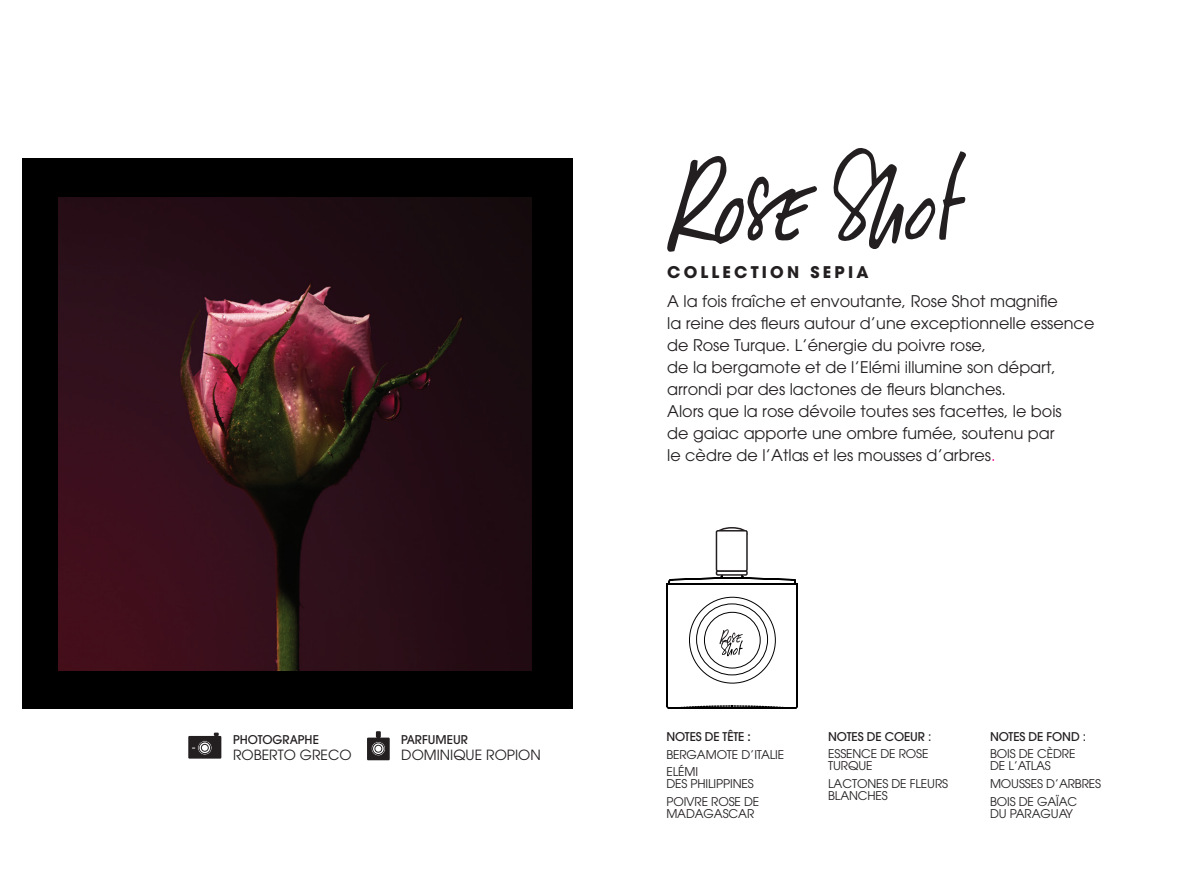
<style>
.page{position:relative;width:1191px;height:879px;background:#fff}
.page>*{position:absolute;margin:0;border:0;box-sizing:border-box;transform-origin:0 0}
.t1{font:16px/22px "Avant Garde";color:#231f20}
.t2{font:700 16px "Avant Garde";letter-spacing:.2em;color:#231f20}
.t3{font:14px "Avant Garde";color:#231f20}
.t4{font:12px/17.6px "Avant Garde";letter-spacing:-.01em;color:#231f20}
.t5{font:500 12px "Avant Garde";letter-spacing:-.01em;color:#231f20}
.s1{color:#ed028c}
.s2{font-weight:500}
.s3{font-weight:600}
</style>
<div class="page">
<svg style="left:833px;top:148px;width:133px;height:101px"></svg>
<svg style="left:667px;top:156px;width:150px;height:96px"></svg>
<div style="left:23px;top:159px;width:550px;height:550px;background:#000001"></div>
<img style="left:58px;top:197px;width:474px;height:473px">
<div style="left:716px;top:527px;width:31px;height:13px;border:2px solid #231f20;border-radius:50%"></div>
<div style="left:716px;top:531px;width:31px;height:40px;background:#fff"></div>
<div style="left:715px;top:530px;width:32px;height:42px;border:2px solid #231f20"></div>
<svg style="left:666px;top:562px;width:132px;height:147px"></svg>
<svg style="left:188px;top:732px;width:33px;height:26px"></svg>
<svg style="left:367px;top:731px;width:23px;height:29px"></svg>
<div style="left:371px;top:741px;width:15px;height:15px;border:1px solid #231f20;border-radius:50%"></div>
<svg style="left:372px;top:743px;width:12px;height:11px"></svg>
<div style="left:372px;top:742px;width:12px;height:13px;border:1px solid #231f20;border-radius:50%"></div>
<div style="left:375px;top:745px;width:7px;height:7px;background:#fff;border-radius:50%"></div>
<div style="left:374px;top:745px;width:8px;height:7px;border:1px solid #231f20;border-radius:50%"></div>
<p class="t5" style="left:233px;top:732px;width:87px">PHOTOGRAPHE</p>
<p class="t3" style="left:233px;top:746px;width:120px">ROBERTO GRECO</p>
<p class="t5" style="left:401px;top:732px;width:68px">PARFUMEUR</p>
<p class="t3" style="left:401px;top:746px;width:141px">DOMINIQUE ROPION</p>
<p class="t2" style="left:667px;top:261px;width:203px">COLLECTION SEPIA</p>
<p class="t1" style="left:667px;top:290px;width:429px">A la fois fraîche et envoutante, Rose Shot magnifie<br>la reine des fleurs autour d’une exceptionnelle essence de Rose Turque. L’énergie du poivre rose,<br>de la bergamote et de l’Elémi illumine son départ, arrondi par des lactones de fleurs blanches.<br>Alors que la rose dévoile toutes ses facettes, le bois<br>de gaiac apporte une ombre fumée, soutenu par<br>le cèdre de l’Atlas et les mousses d’arbres<span class="s1">.</span></p>
<p class="t4" style="left:666px;top:727px;width:119px"><span class="s2">NOTES DE TÊTE</span> <span class="s3">:<br></span>BERGAMOTE D’ITALIE<br>ELÉMI</p>
<p class="t4" style="left:666px;top:775px;width:94px">DES PHILIPPINES<br>POIVRE ROSE DE</p>
<p class="t4" style="left:666px;top:804px;width:89px">MADAGASCAR</p>
<p class="t5" style="left:828px;top:729px;width:105px">NOTES DE COEUR :</p>
<p class="t4" style="left:828px;top:748px;width:102px;line-height:12px">ESSENCE DE ROSE<br>TURQUE</p>
<p class="t4" style="left:828px;top:777px;width:121px;line-height:12px">LACTONES DE FLEURS<br>BLANCHES</p>
<p class="t5" style="left:990px;top:729px;width:98px">NOTES DE FOND :</p>
<p class="t4" style="left:990px;top:748px;width:87px;line-height:12px">BOIS DE CÈDRE<br>DE L’ATLAS</p>
<p class="t4" style="left:990px;top:775px;width:113px">MOUSSES D’ARBRES<br>BOIS DE GAÏAC</p>
<p class="t4" style="left:990px;top:804px;width:85px">DU PARAGUAY</p>
</div>
